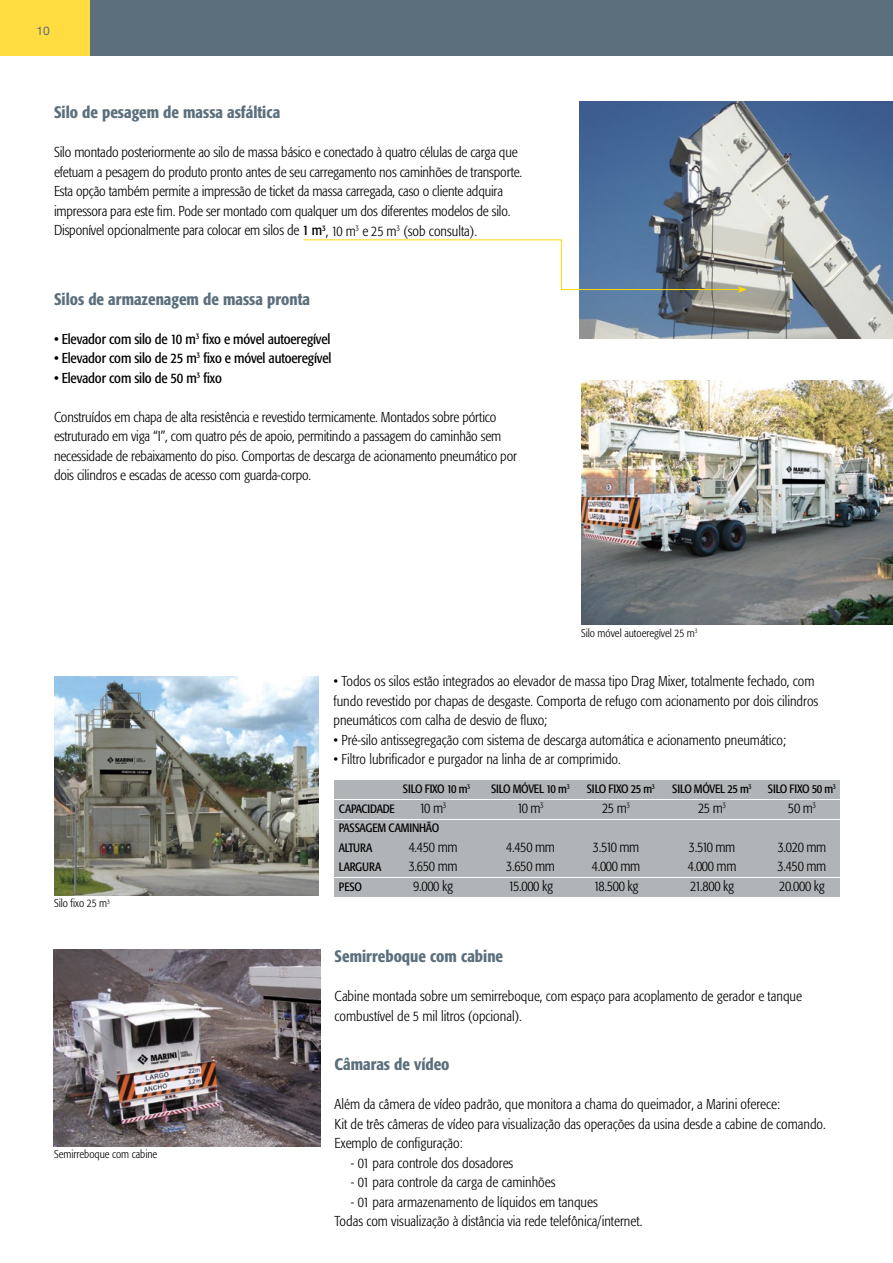
<style>
.page{position:relative;width:893px;height:1263px;background:#fff}
.page>*{position:absolute;margin:0;border:0;box-sizing:border-box;transform-origin:0 0}
.t1{font:500 condensed 16.5px "Formata";color:#5c6f7c}
.t2{font:300 condensed 14.25px/19.5px "Formata";color:#000}
.t3{font:condensed 14.25px "Formata";letter-spacing:-.01em;color:#000}
.t4{font:condensed 12px/19.5px "Formata";letter-spacing:-.025em;color:#000}
.t5{font:12px "Helvetica Neue";color:#5c6f7c}
.t6{font:300 condensed 11.25px "Formata";color:#000}
.s1{font-weight:400}
</style>
<div class="page">
<div style="left:0;top:0;width:90px;height:56px;background:#ffdc40"></div>
<div style="left:90px;top:0;width:803px;height:56px;background:#5c6f7c"></div>
<img style="left:581px;top:380px;width:312px;height:244px">
<img style="left:55px;top:676px;width:263px;height:220px">
<img style="left:54px;top:950px;width:266px;height:196px">
<img style="left:580px;top:102px;width:313px;height:236px">
<div style="left:335px;top:780px;width:505px;height:18px;background:#b1b4b6"></div>
<div style="left:335px;top:800px;width:505px;height:18px;background:#b1b4b6"></div>
<div style="left:335px;top:820px;width:505px;height:56px;background:#b1b4b6"></div>
<div style="left:335px;top:878px;width:505px;height:19px;background:#b1b4b6"></div>
<svg style="left:303px;top:239px;width:444px;height:54px"></svg>
<p class="t5" style="left:36px;top:22px;width:15px">10</p>
<p class="t1" style="left:54px;top:103px;width:228px">Silo de pesagem de massa asfáltica</p>
<p class="t2" style="left:54px;top:143px;width:470px">Silo montado posteriormente ao silo de massa básico e conectado à quatro células de carga que efetuam a pesagem do produto pronto antes de seu carregamento nos caminhões de transporte.<br>Esta opção também permite a impressão de ticket da massa carregada, caso o cliente adquira impressora para este fim. Pode ser montado com qualquer um dos diferentes modelos de silo.<br>Disponível opcionalmente para colocar em silos de <span class="s1">1 m</span><sup>3</sup>, 10 m<sup>3</sup> e 25 m<sup>3</sup> (sob consulta).</p>
<p class="t1" style="left:54px;top:289px;width:258px">Silos de armazenagem de massa pronta</p>
<p class="t3" style="left:54px;top:330px;width:278px">• Elevador com silo de 10 m<sup>3</sup> fixo e móvel autoeregível</p>
<p class="t3" style="left:54px;top:350px;width:279px">• Elevador com silo de 25 m<sup>3</sup> fixo e móvel autoeregível</p>
<p class="t3" style="left:54px;top:369px;width:169px">• Elevador com silo de 50 m<sup>3</sup> fixo</p>
<p class="t2" style="left:54px;top:407px;width:464px">Construídos em chapa de alta resistência e revestido termicamente. Montados sobre pórtico estruturado em viga “I”, com quatro pés de apoio, permitindo a passagem do caminhão sem necessidade de rebaixamento do piso. Comportas de descarga de acionamento pneumático por dois cilindros e escadas de acesso com guarda-corpo.</p>
<p class="t6" style="left:581px;top:627px;width:118px">Silo móvel autoeregível 25 m<sup>3</sup></p>
<p class="t2" style="left:333px;top:671px;width:486px">• Todos os silos estão integrados ao elevador de massa tipo Drag Mixer, totalmente fechado, com fundo revestido por chapas de desgaste. Comporta de refugo com acionamento por dois cilindros pneumáticos com calha de desvio de fluxo;</p>
<p class="t2" style="left:333px;top:730px;width:454px">• Pré-silo antissegregação com sistema de descarga automática e acionamento pneumático;</p>
<p class="t2" style="left:333px;top:749px;width:289px">• Filtro lubrificador e purgador na linha de ar comprimido.</p>
<p class="t6" style="left:54px;top:897px;width:58px">Silo fixo 25 m<sup>3</sup></p>
<p class="t6" style="left:54px;top:1147px;width:105px">Semirreboque com cabine</p>
<p class="t4" style="left:403px;top:779px;width:69px">SILO FIXO 10 m<sup>3</sup></p>
<p class="t4" style="left:491px;top:779px;width:80px">SILO MÓVEL 10 m<sup>3</sup></p>
<p class="t4" style="left:587px;top:779px;width:70px">SILO FIXO 25 m<sup>3</sup></p>
<p class="t4" style="left:672px;top:779px;width:81px">SILO MÓVEL 25 m<sup>3</sup></p>
<p class="t4" style="left:768px;top:779px;width:70px">SILO FIXO 50 m<sup>3</sup></p>
<p class="t2" style="left:420px;top:798px;width:28px">10 m<sup>3</sup></p>
<p class="t2" style="left:517px;top:798px;width:28px">10 m<sup>3</sup></p>
<p class="t2" style="left:602px;top:798px;width:30px">25 m<sup>3</sup></p>
<p class="t2" style="left:698px;top:798px;width:30px">25 m<sup>3</sup></p>
<p class="t2" style="left:788px;top:798px;width:30px">50 m<sup>3</sup></p>
<p class="t2" style="left:409px;top:837px;width:50px">4.450 mm</p>
<p class="t2" style="left:506px;top:837px;width:50px">4.450 mm</p>
<p class="t2" style="left:593px;top:837px;width:48px">3.510 mm</p>
<p class="t2" style="left:689px;top:837px;width:48px">3.510 mm</p>
<p class="t2" style="left:778px;top:837px;width:50px">3.020 mm</p>
<p class="t2" style="left:409px;top:857px;width:50px">3.650 mm</p>
<p class="t2" style="left:506px;top:857px;width:50px">3.650 mm</p>
<p class="t2" style="left:592px;top:857px;width:50px">4.000 mm</p>
<p class="t2" style="left:688px;top:857px;width:50px">4.000 mm</p>
<p class="t2" style="left:778px;top:857px;width:50px">3.450 mm</p>
<p class="t2" style="left:413px;top:876px;width:41px">9.000 kg</p>
<p class="t2" style="left:508px;top:876px;width:46px">15.000 kg</p>
<p class="t2" style="left:594px;top:876px;width:46px">18.500 kg</p>
<p class="t2" style="left:690px;top:876px;width:46px">21.800 kg</p>
<p class="t2" style="left:779px;top:876px;width:47px">20.000 kg</p>
<p class="t4" style="left:339px;top:799px;width:102px">CAPACIDADE<br>PASSAGEM CAMINHÃO<br>ALTURA<br>LARGURA<br>PESO</p>
<p class="t1" style="left:335px;top:946px;width:170px">Semirreboque com cabine</p>
<p class="t2" style="left:335px;top:986px;width:469px">Cabine montada sobre um semirreboque, com espaço para acoplamento de gerador e tanque combustível de 5 mil litros (opcional).</p>
<p class="t1" style="left:335px;top:1054px;width:116px">Câmaras de vídeo</p>
<p class="t2" style="left:335px;top:1094px;width:493px">Além da câmera de vídeo padrão, que monitora a chama do queimador, a Marini oferece:<br>Kit de três câmeras de vídeo para visualização das operações da usina desde a cabine de comando.<br>Exemplo de configuração:</p>
<p class="t2" style="left:351px;top:1153px;width:164px">- 01 para controle dos dosadores</p>
<p class="t2" style="left:351px;top:1172px;width:206px">- 01 para controle da carga de caminhões</p>
<p class="t2" style="left:335px;top:1192px;width:309px;text-indent:16px">- 01 para armazenamento de líquidos em tanques<br>Todas com visualização à distância via rede telefônica/internet.</p>
</div>
